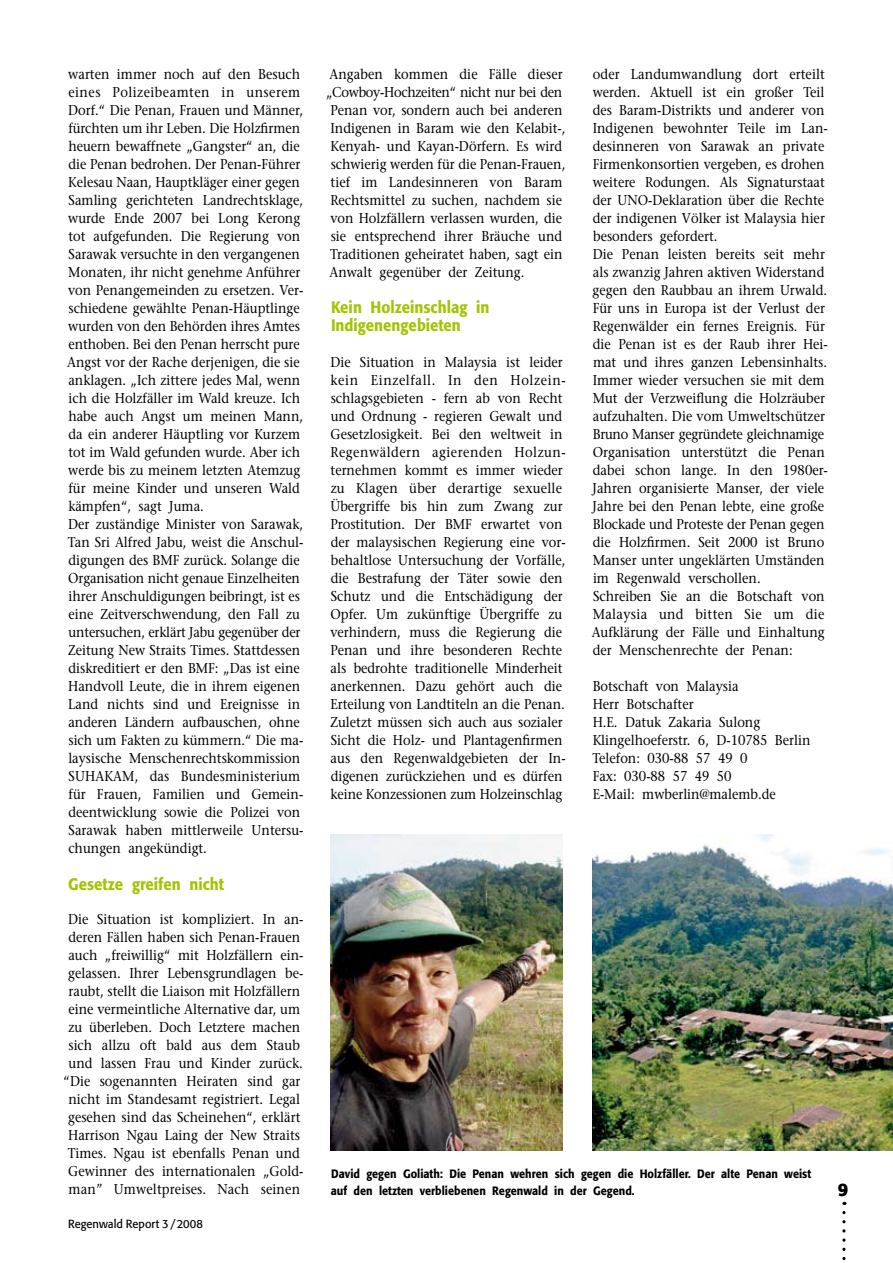
<style>
.page{position:relative;width:893px;height:1263px;background:#fff}
.page>*{position:absolute;margin:0;border:0;box-sizing:border-box;transform-origin:0 0}
.t1{font:500 16.5px/18px "Formata";color:#a4c300;scale:.9 1}
.t2{font:14.25px/18px "Stone Serif";color:#000;scale:.9 1}
.t3{font:14.25px "Stone Serif";letter-spacing:-.02em;color:#000;scale:.9 1}
.t4{font:500 12px/16.5px "Formata";color:#000;scale:.9 1}
.t5{font:11.7px "Formata";letter-spacing:.005em;color:#000;scale:.95 1}
</style>
<div class="page">
<svg style="left:842px;top:1212px;width:4px;height:49px"></svg>
<img style="left:330px;top:834px;width:233px;height:317px">
<img style="left:592px;top:834px;width:301px;height:317px">
<p class="t2" style="left:67px;top:65px;width:264px">warten immer noch auf den Besuch eines Polizeibeamten in unserem Dorf.“ Die Penan, Frauen und Männer, fürchten um ihr Leben. Die Holzfirmen heuern bewaffnete „Gangster“ an, die die Penan bedrohen. Der Penan-Führer Kelesau Naan, Hauptkläger einer gegen Samling gerichteten Landrechtsklage, wurde Ende 2007 bei Long Kerong tot aufgefunden. Die Regierung von Sarawak versuchte in den vergangenen Monaten, ihr nicht genehme Anführer von Penangemeinden zu ersetzen. Ver&shy;schiedene gewählte Penan-Häuptlinge wurden von den Behörden ihres Amtes enthoben. Bei den Penan herrscht pure Angst vor der Rache derjenigen, die sie anklagen. „Ich zittere jedes Mal, wenn ich die Holzfäller im Wald kreuze. Ich habe auch Angst um meinen Mann, da ein anderer Häuptling vor Kurzem tot im Wald gefunden wurde. Aber ich werde bis zu meinem letzten Atemzug für meine Kinder und unseren Wald kämpfen“, sagt Juma.<br>Der zuständige Minister von Sarawak, Tan Sri Alfred Jabu, weist die Anschul&shy;digungen des BMF zurück. Solange die Organisation nicht genaue Einzelheiten ihrer Anschuldigungen beibringt, ist es eine Zeitverschwendung, den Fall zu untersuchen, erklärt Jabu gegenüber der Zeitung New Straits Times. Stattdessen diskreditiert er den BMF: „Das ist eine Handvoll Leute, die in ihrem eigenen Land nichts sind und Ereignisse in anderen Ländern aufbauschen, ohne sich um Fakten zu kümmern.“ Die ma&shy;laysische Menschenrechtskommission SUHAKAM, das Bundesministerium für Frauen, Familien und Gemein&shy;deentwicklung sowie die Polizei von Sarawak haben mittlerweile Untersu&shy;chungen angekündigt.</p>
<p class="t1" style="left:68px;top:875px;width:175px">Gesetze greifen nicht</p>
<p class="t2" style="left:64px;top:910px;width:268px;text-align:center">Die Situation ist kompliziert. In an&shy;deren Fällen haben sich Penan-Frauen auch „freiwillig“ mit Holzfällern ein&shy;gelassen. Ihrer Lebensgrundlagen be&shy;raubt, stellt die Liaison mit Holzfällern eine vermeintliche Alternative dar, um zu überleben. Doch Letztere machen sich allzu oft bald aus dem Staub und lassen Frau und Kinder zurück. “Die sogenannten Heiraten sind gar nicht im Standesamt registriert. Legal gesehen sind das Scheinehen“, erklärt Harrison Ngau Laing der New Straits Times. Ngau ist ebenfalls Penan und Gewinner des internationalen „Gold&shy;man” Umweltpreises. Nach seinen</p>
<p class="t5" style="left:68px;top:1217px;width:144px">Regenwald Report 3 / 2008</p>
<p class="t2" style="left:330px;top:65px;width:261px">Angaben kommen die Fälle dieser</p>
<p class="t3" style="left:326px;top:83px;width:264px">„Cowboy-Hochzeiten“ nicht nur bei den</p>
<p class="t2" style="left:330px;top:101px;width:259px">Penan vor, sondern auch bei anderen</p>
<p class="t2" style="left:330px;top:119px;width:263px">Indigenen in Baram wie den Kelabit-,</p>
<p class="t2" style="left:330px;top:137px;width:259px">Kenyah- und Kayan-Dörfern. Es wird</p>
<p class="t2" style="left:331px;top:155px;width:262px">schwierig werden für die Penan-Frauen,</p>
<p class="t2" style="left:331px;top:173px;width:259px">tief im Landesinneren von Baram</p>
<p class="t2" style="left:330px;top:191px;width:259px">Rechtsmittel zu suchen, nachdem sie</p>
<p class="t2" style="left:330px;top:209px;width:259px">von Holzfällern verlassen wurden, die</p>
<p class="t2" style="left:331px;top:227px;width:259px">sie entsprechend ihrer Bräuche und</p>
<p class="t2" style="left:330px;top:245px;width:260px">Traditionen geheiratet haben, sagt ein</p>
<p class="t2" style="left:330px;top:263px;width:218px">Anwalt gegenüber der Zeitung.</p>
<p class="t1" style="left:331px;top:298px;width:178px">Kein Holzeinschlag in<br>Indigenengebieten</p>
<p class="t2" style="left:330px;top:353px;width:263px">Die Situation in Malaysia ist leider kein Einzelfall. In den Holzein&shy;schlagsgebieten - fern ab von Recht und Ordnung - regieren Gewalt und Gesetzlosigkeit. Bei den weltweit in Regenwäldern agierenden Holzun&shy;ternehmen kommt es immer wieder zu Klagen über derartige sexuelle Übergriffe bis hin zum Zwang zur Prostitution. Der BMF erwartet von der malaysischen Regierung eine vor&shy;behaltlose Untersuchung der Vorfälle, die Bestrafung der Täter sowie den Schutz und die Entschädigung der Opfer. Um zukünftige Übergriffe zu verhindern, muss die Regierung die Penan und ihre besonderen Rechte als bedrohte traditionelle Minderheit anerkennen. Dazu gehört auch die Erteilung von Landtiteln an die Penan.<br>Zuletzt müssen sich auch aus sozialer Sicht die Holz- und Plantagenfirmen aus den Regenwaldgebieten der In&shy;digenen zurückziehen und es dürfen keine Konzessionen zum Holzeinschlag</p>
<p class="t2" style="left:592px;top:65px;width:264px">oder Landumwandlung dort erteilt werden. Aktuell ist ein großer Teil des Baram-Distrikts und anderer von Indigenen bewohnter Teile im Lan&shy;desinneren von Sarawak an private Firmenkonsortien vergeben, es drohen weitere Rodungen. Als Signaturstaat der UNO-Deklaration über die Rechte der indigenen Völker ist Malaysia hier besonders gefordert.<br>Die Penan leisten bereits seit mehr als zwanzig Jahren aktiven Widerstand gegen den Raubbau an ihrem Urwald.<br>Für uns in Europa ist der Verlust der Regenwälder ein fernes Ereignis. Für die Penan ist es der Raub ihrer Hei&shy;mat und ihres ganzen Lebensinhalts.<br>Immer wieder versuchen sie mit dem Mut der Verzweiflung die Holzräuber aufzuhalten. Die vom Umweltschützer Bruno Manser gegründete gleichnamige Organisation unterstützt die Penan dabei schon lange. In den 1980er-Jahren organisierte Manser, der viele Jahre bei den Penan lebte, eine große Blockade und Proteste der Penan gegen die Holzfirmen. Seit 2000 ist Bruno Manser unter ungeklärten Umständen im Regenwald verschollen.<br>Schreiben Sie an die Botschaft von Malaysia und bitten Sie um die Aufklärung der Fälle und Einhaltung der Menschenrechte der Penan:</p>
<p class="t2" style="left:592px;top:677px;width:244px">Botschaft von Malaysia<br>Herr Botschafter<br>H.E. Datuk Zakaria Sulong<br>Klingelhoeferstr. 6, D-10785 Berlin<br>Telefon: 030-88 57 49 0<br>Fax: 030-88 57 49 50<br>E-Mail: mwberlin@malemb.de</p>
<p class="t4" style="left:331px;top:1166px;width:535px">David gegen Goliath: Die Penan wehren sich gegen die Holz-fäller. Der alte Penan weist auf den letzten verbliebenen Regenwald in der Gegend.</p>
</div>
